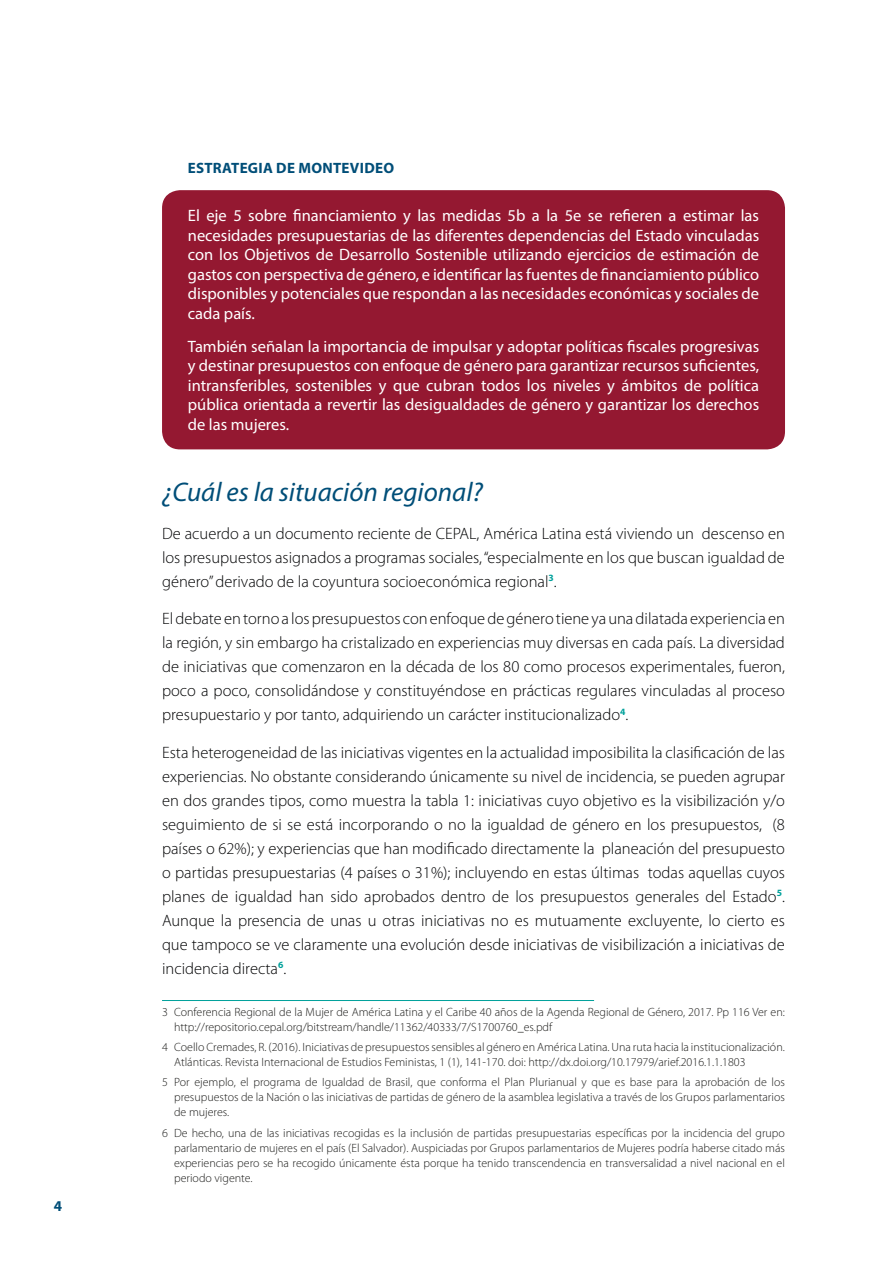
<style>
.page{position:relative;width:893px;height:1263px;background:#fff}
.page>*{position:absolute;margin:0;border:0;box-sizing:border-box;transform-origin:0 0}
.t1{font:italic 27px "Myriad Pro";color:#004e78}
.t2{font:300 16.5px/24px "Myriad Pro";color:#020304;text-align:justify}
.t3{font:16.5px/19.5px "Myriad Pro";color:#fff;text-align:justify}
.t4{font:700 15px "Myriad Pro";letter-spacing:.02em;color:#004e78}
.t5{font:300 12px/15px "Myriad Pro";color:#1d1d1b}
</style>
<div class="page">
<hr style="left:162px;top:1000px;width:432px;height:1px;background:#00a19b">
<div style="left:162px;top:190px;width:623px;height:259px;background:#941831;border-radius:18px"></div>
<p class="t4" style="left:54px;top:1196px;width:10px">4</p>
<p class="t4" style="left:188px;top:158px;width:208px">ESTRATEGIA DE MONTEVIDEO</p>
<p class="t3" style="left:188px;top:206px;width:573px">El eje 5 sobre financiamiento y las medidas 5b a la 5e se refieren a estimar las necesidades presupuestarias de las diferentes dependencias del Estado vinculadas con los Objetivos de Desarrollo Sostenible utilizando ejercicios de estimación de gastos con perspectiva de género, e identificar las fuentes de financiamiento público disponibles y potenciales que respondan a las necesidades económicas y sociales de cada país.</p>
<p class="t3" style="left:188px;top:336px;width:573px">También señalan la importancia de impulsar y adoptar políticas fiscales progresivas y destinar presupuestos con enfoque de género para garantizar recursos suficientes, intransferibles, sostenibles y que cubran todos los niveles y ámbitos de política pública orientada a revertir las desigualdades de género y garantizar los derechos de las mujeres.</p>
<h1 class="t1" style="left:162px;top:475px;width:322px">¿Cuál es la situación regional?</h1>
<p class="t2" style="left:162px;top:521px;width:624px">De acuerdo a un documento reciente de CEPAL, América Latina está viviendo un descenso en los presupuestos asignados a programas sociales, “especialmente en los que buscan igualdad de género” derivado de la coyuntura socioeconómica regional<sup>3</sup>.</p>
<p class="t2" style="left:162px;top:607px;width:624px">El debate en torno a los presupuestos con enfoque de género tiene ya una dilatada experiencia en la región, y sin embargo ha cristalizado en experiencias muy diversas en cada país. La diversidad de iniciativas que comenzaron en la década de los 80 como procesos experimentales, fueron, poco a poco, consolidándose y constituyéndose en prácticas regulares vinculadas al proceso presupuestario y por tanto, adquiriendo un carácter institucionalizado<sup>4</sup>.</p>
<p class="t2" style="left:162px;top:740px;width:624px">Esta heterogeneidad de las iniciativas vigentes en la actualidad imposibilita la clasificación de las experiencias. No obstante considerando únicamente su nivel de incidencia, se pueden agrupar en dos grandes tipos, como muestra la tabla 1: iniciativas cuyo objetivo es la visibilización y/o seguimiento de si se está incorporando o no la igualdad de género en los presupuestos, (8 países o 62%); y experiencias que han modificado directamente la planeación del presupuesto o partidas presupuestarias (4 países o 31%); incluyendo en estas últimas todas aquellas cuyos planes de igualdad han sido aprobados dentro de los presupuestos generales del Estado<sup>5</sup>.<br>Aunque la presencia de unas u otras iniciativas no es mutuamente excluyente, lo cierto es que tampoco se ve claramente una evolución desde iniciativas de visibilización a iniciativas de incidencia directa<sup>6</sup>.</p>
<p class="t5" style="left:174px;top:1004px;width:612px;text-indent:-12px">3 Conferencia Regional de la Mujer de América Latina y el Caribe 40 años de la Agenda Regional de Género, 2017. Pp 116 Ver en: http://repositorio.cepal.org/bitstream/handle/11362/40333/7/S1700760_es.pdf</p>
<p class="t5" style="left:174px;top:1039px;width:612px;text-indent:-12px">4 Coello Cremades, R. (2016). Iniciativas de presupuestos sensibles al género en América Latina. Una ruta hacia la institucionalización.<br>Atlánticas. Revista Internacional de Estudios Feministas, 1 (1), 141-170. doi: http://dx.doi.org/10.17979/arief.2016.1.1.1803</p>
<p class="t5" style="left:174px;top:1075px;width:612px;text-align:justify;text-indent:-12px">5 Por ejemplo, el programa de Igualdad de Brasil, que conforma el Plan Plurianual y que es base para la aprobación de los presupuestos de la Nación o las iniciativas de partidas de género de la asamblea legislativa a través de los Grupos parlamentarios de mujeres.</p>
<p class="t5" style="left:174px;top:1125px;width:612px;text-align:justify;text-indent:-12px">6 De hecho, una de las iniciativas recogidas es la inclusión de partidas presupuestarias específicas por la incidencia del grupo parlamentario de mujeres en el país (El Salvador). Auspiciadas por Grupos parlamentarios de Mujeres podría haberse citado más experiencias pero se ha recogido únicamente ésta porque ha tenido transcendencia en transversalidad a nivel nacional en el periodo vigente.</p>
</div>
